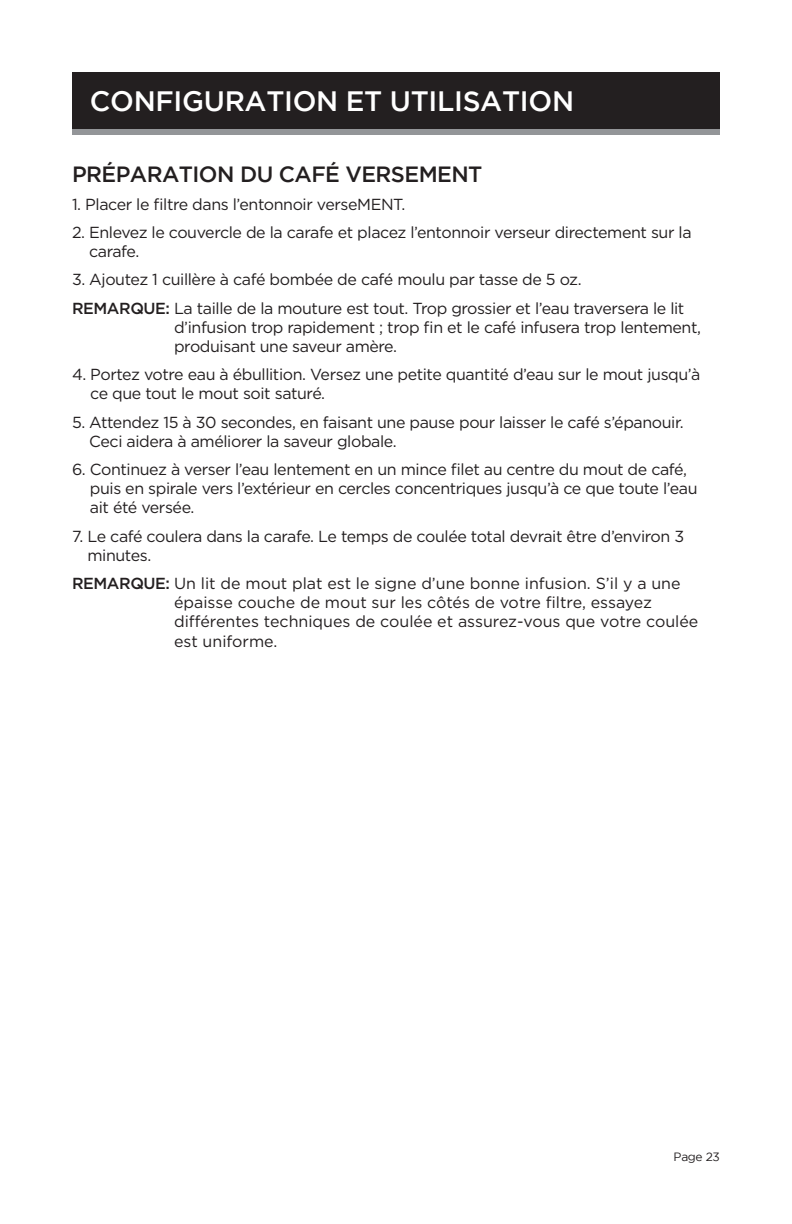
<style>
.page{position:relative;width:792px;height:1224px;background:#fff}
.page>*{position:absolute;margin:0;border:0;box-sizing:border-box;transform-origin:0 0}
.t1{font:500 28px "Gotham";letter-spacing:-.01em;color:#fff}
.body_copy{font:500 22px "Gotham";letter-spacing:-.025em;color:#231f20}
.body_copy-2{font:16px/19.2px "Gotham";letter-spacing:-.025em;color:#231f20}
.body_copy-3{font:16px/19.2px "Gotham";color:#231f20}
.t2{font:12px "Gotham";letter-spacing:-.025em;color:#231f20}
.s1{font-weight:500}
</style>
<div class="page">
<div style="left:72px;top:78px;width:648px;height:56px;background:#939598"></div>
<div style="left:72px;top:72px;width:648px;height:57px;background:#231f20"></div>
<p class="t1" style="left:90px;top:85px;width:486px">CONFIGURATION ET UTILISATION</p>
<p class="body_copy" style="left:72px;top:161px;width:412px">PRÉPARATION DU CAFÉ VERSEMENT</p>
<p class="body_copy-2" style="left:72px;top:194px;width:335px">1. Placer le filtre dans l’entonnoir verseMENT.</p>
<p class="body_copy-2" style="left:89px;top:222px;width:604px;text-indent:-17px">2. Enlevez le couvercle de la carafe et placez l’entonnoir verseur directement sur la carafe.</p>
<p class="body_copy-2" style="left:72px;top:270px;width:511px">3. Ajoutez 1 cuillère à café bombée de café moulu par tasse de 5 oz.</p>
<p class="body_copy-2" style="left:174px;top:298px;width:529px;text-indent:-102px"><span class="s1">REMARQUE:</span> La taille de la mouture est tout. Trop grossier et l’eau traversera le lit d’infusion trop rapidement ; trop fin et le café infusera trop lentement, produisant une saveur amère.</p>
<p class="body_copy-2" style="left:90px;top:365px;width:612px;text-indent:-18px">4. Portez votre eau à ébullition. Versez une petite quantité d’eau sur le mout jusqu’à ce que tout le mout soit saturé.</p>
<p class="body_copy-2" style="left:89px;top:412px;width:596px;text-indent:-17px">5. Attendez 15 à 30 secondes, en faisant une pause pour laisser le café s’épanouir.<br>Ceci aidera à améliorer la saveur globale.</p>
<p class="body_copy-2" style="left:90px;top:459px;width:609px;text-indent:-18px">6. Continuez à verser l’eau lentement en un mince filet au centre du mout de café, puis en spirale vers l’extérieur en cercles concentriques jusqu’à ce que toute l’eau ait été versée.</p>
<p class="body_copy-2" style="left:87px;top:526px;width:598px;text-indent:-15px">7. Le café coulera dans la carafe. Le temps de coulée total devrait être d’environ 3 minutes.</p>
<p class="body_copy-3" style="left:174px;top:573px;width:526px;text-indent:-102px"><span class="s1">REMARQUE:</span> Un lit de mout plat est le signe d’une bonne infusion. S’il y a une épaisse couche de mout sur les côtés de votre filtre, essayez différentes techniques de coulée et assurez-vous que votre coulée est uniforme.</p>
<p class="t2" style="left:674px;top:1150px;width:48px">Page 23</p>
</div>
